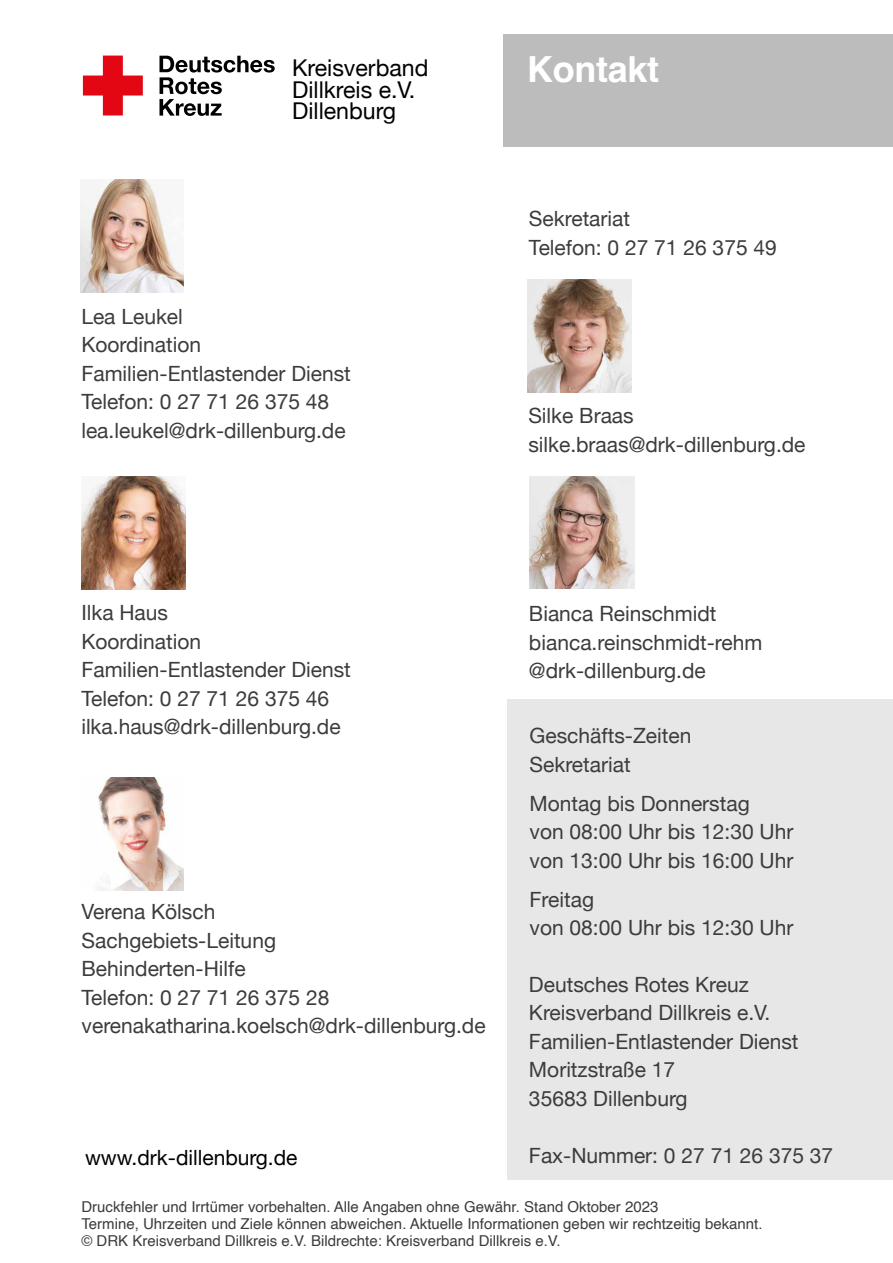
<style>
.page{position:relative;width:893px;height:1263px;background:#fff}
.page>*{position:absolute;margin:0;border:0;box-sizing:border-box;transform-origin:0 0}
.t1{font:700 36px "Helvetica";letter-spacing:-.01em;color:#fff}
.t2{font:23.1px/21.6px "Helvetica Neue";color:#000}
.t3{font:21px/28.5px "Helvetica Neue";color:#3c3c3b}
.t4{font:21px "Helvetica Neue";color:#000}
.t5{font:15px/17px "Helvetica";color:#3c3c3b}
</style>
<div class="page">
<img style="left:81px;top:180px;width:102px;height:112px">
<div style="left:504px;top:34px;width:389px;height:113px;background:#bcbcbc"></div>
<div style="left:507px;top:699px;width:386px;height:481px;background:#e7e7e7"></div>
<img style="left:82px;top:477px;width:104px;height:112px">
<img style="left:98px;top:777px;width:86px;height:113px">
<img style="left:530px;top:476px;width:104px;height:113px">
<img style="left:527px;top:280px;width:105px;height:112px">
<svg style="left:83px;top:56px;width:60px;height:59px"></svg>
<svg style="left:159px;top:56px;width:116px;height:60px"></svg>
<p class="t2" style="left:292px;top:58px;width:138px">Kreisverband<br>Dillkreis e.V.<br>Dillenburg</p>
<p class="t3" style="left:81px;top:303px;width:271px">Lea Leukel<br>Koordination<br>Familien-Entlastender Dienst<br>Telefon: 0 27 71 26 375 48 lea.leukel@drk-dillenburg.de</p>
<h1 class="t1" style="left:527px;top:48px;width:133px">Kontakt</h1>
<p class="t3" style="left:529px;top:206px;width:249px">Sekretariat<br>Telefon: 0 27 71 26 375 49</p>
<p class="t3" style="left:528px;top:403px;width:279px">Silke Braas silke.braas@drk-dillenburg.de</p>
<p class="t3" style="left:81px;top:600px;width:271px">Ilka Haus<br>Koordination<br>Familien-Entlastender Dienst<br>Telefon: 0 27 71 26 375 46 ilka.haus@drk-dillenburg.de</p>
<p class="t3" style="left:529px;top:601px;width:235px">Bianca Reinschmidt bianca.reinschmidt-rehm @drk-dillenburg.de</p>
<p class="t3" style="left:530px;top:723px;width:163px">Geschäfts-Zeiten<br>Sekretariat</p>
<p class="t3" style="left:530px;top:790px;width:265px">Montag bis Donnerstag<br>von 08:00 Uhr bis 12:30 Uhr von 13:00 Uhr bis 16:00 Uhr</p>
<p class="t3" style="left:530px;top:886px;width:265px">Freitag<br>von 08:00 Uhr bis 12:30 Uhr</p>
<p class="t3" style="left:82px;top:899px;width:406px">Verena Kölsch<br>Sachgebiets-Leitung<br>Behinderten-Hilfe<br>Telefon: 0 27 71 26 375 28 verenakatharina.koelsch@drk-dillenburg.de</p>
<p class="t3" style="left:529px;top:971px;width:271px">Deutsches Rotes Kreuz<br>Kreisverband Dillkreis e.V.<br>Familien-Entlastender Dienst<br>Moritzstraße 17<br>35683 Dillenburg</p>
<p class="t3" style="left:529px;top:1142px;width:306px">Fax-Nummer: 0 27 71 26 375 37</p>
<p class="t4" style="left:85px;top:1142px;width:214px">www.drk-dillenburg.de</p>
<p class="t5" style="left:81px;top:1199px;width:683px">Druckfehler und Irrtümer vorbehalten. Alle Angaben ohne Gewähr. Stand Oktober 2023<br>Termine, Uhrzeiten und Ziele können abweichen. Aktuelle Informationen geben wir rechtzeitig bekannt. © DRK Kreisverband Dillkreis e.V. Bildrechte: Kreisverband Dillkreis e.V.</p>
</div>
